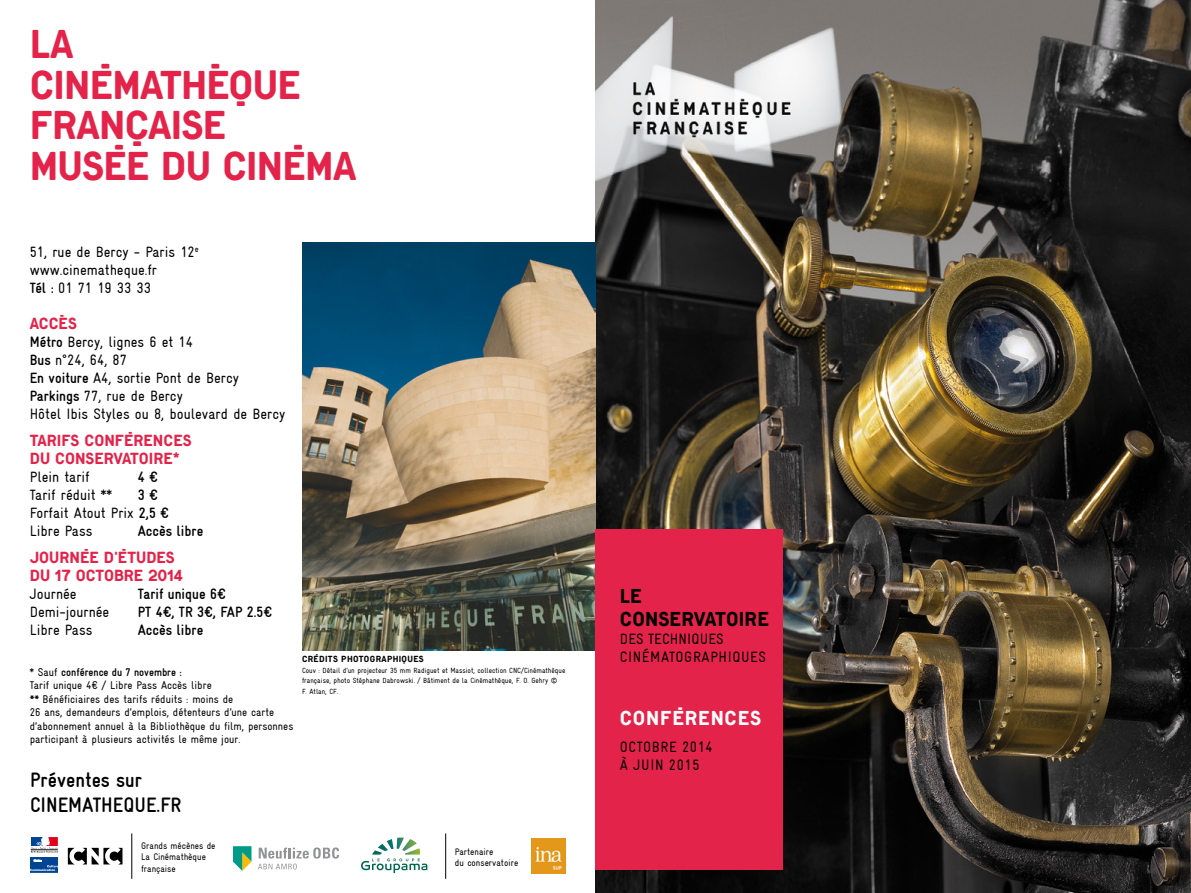
<style>
.page{position:relative;width:1191px;height:893px;background:#fff}
.page>*{position:absolute;margin:0;border:0;box-sizing:border-box;transform-origin:0 0}
.t1{font:37.5px/40.5px "Cinematheque";letter-spacing:-.02em;color:#e4234a}
.t2{font:700 condensed 21px/25.2px "Gravur";color:#000}
.t3{font:18.75px/22.5px "Cinematheque";letter-spacing:.01em;color:#000}
.t4{font:18.75px "Cinematheque";letter-spacing:.04em;color:#fff}
.t5{font:condensed 15px/18px "Gravur";color:#000}
.t6{font:15px/18px "Cinematheque";color:#e4234a}
.t7{font:700 condensed 15px "Gravur";color:#000}
.t8{font:condensed 15px/18px "Gravur";letter-spacing:.04em;color:#000}
.t9{font:condensed 11.25px/13.5px "Gravur";color:#000}
.t10{font:condensed 9.45px/11.4px "Gravur";color:#000}
.t11{font:8.25px "Cinematheque";letter-spacing:.04em;color:#000}
.t12{font:condensed 7.5px/10.5px "Gravur";color:#000}
.s1{font-weight:700}
</style>
<div class="page">
<img style="left:595px;top:0;width:596px;height:893px">
<img style="left:302px;top:242px;width:293px;height:409px">
<hr style="left:445px;top:833px;width:1px;height:46px;background:#000">
<div style="left:595px;top:529px;width:187px;height:341px;background:#e4234a"></div>
<hr style="left:131px;top:833px;width:1px;height:46px;background:#000">
<svg style="left:233px;top:846px;width:18px;height:25px"></svg>
<svg style="left:258px;top:847px;width:81px;height:22px"></svg>
<svg style="left:361px;top:838px;width:66px;height:35px"></svg>
<img style="left:531px;top:839px;width:35px;height:34px">
<svg style="left:30px;top:848px;width:28px;height:25px"></svg>
<svg style="left:31px;top:837px;width:27px;height:16px"></svg>
<svg style="left:31px;top:858px;width:27px;height:15px"></svg>
<svg style="left:30px;top:860px;width:28px;height:11px"></svg>
<svg style="left:68px;top:848px;width:54px;height:16px"></svg>
<h1 class="t1" style="left:30px;top:22px;width:328px">LA<br>CINÉMATHÈQUE<br>FRANÇAISE<br>MUSÉE DU CINÉMA</h1>
<p class="t5" style="left:30px;top:243px;width:170px">51, rue de Bercy - Paris 12<sup>e </sup>www.cinematheque.fr<br><span class="s1">Tél :</span> 01 71 19 33 33</p>
<p class="t6" style="left:30px;top:314px;width:49px">ACCÈS</p>
<p class="t5" style="left:30px;top:333px;width:257px"><span class="s1">Métro</span> Bercy, lignes 6 et 14<br><span class="s1">Bus</span> n°24, 64, 87<br><span class="s1">En voiture</span> A4, sortie Pont de Bercy<br><span class="s1">Parkings</span> 77, rue de Bercy<br>Hôtel Ibis Styles ou 8, boulevard de Bercy</p>
<p class="t6" style="left:30px;top:431px;width:163px">TARIFS CONFÉRENCES<br>DU CONSERVATOIRE*</p>
<p class="t5" style="left:30px;top:468px;width:61px">Plein tarif</p>
<p class="t7" style="left:138px;top:468px;width:22px">4 €</p>
<p class="t5" style="left:30px;top:486px;width:84px">Tarif réduit **</p>
<p class="t5" style="left:30px;top:486px;width:141px;text-indent:108px"><span class="s1">3 €<br></span>Forfait Atout Prix <span class="s1">2,5 €<br></span>Libre Pass</p>
<p class="t7" style="left:138px;top:522px;width:67px">Accès libre</p>
<p class="t6" style="left:30px;top:548px;width:155px">JOURNÉE D’ÉTUDES<br>DU 17 OCTOBRE 2014</p>
<p class="t5" style="left:30px;top:585px;width:48px">Journée</p>
<p class="t7" style="left:138px;top:585px;width:89px">Tarif unique 6€</p>
<p class="t5" style="left:30px;top:603px;width:81px">Demi-journée</p>
<p class="t7" style="left:138px;top:603px;width:136px">PT 4€, TR 3€, FAP 2.5€</p>
<p class="t5" style="left:30px;top:621px;width:64px">Libre Pass</p>
<p class="t7" style="left:138px;top:621px;width:67px">Accès libre</p>
<p class="t9" style="left:30px;top:665px;width:265px">* Sauf <span class="s1">conférence du 7 novembre :<br></span>Tarif unique 4€ / Libre Pass Accès libre<br><span class="s1">**</span> Bénéficiaires des tarifs réduits : moins de<br>26 ans, demandeurs d’emplois, détenteurs d’une carte d’abonnement annuel à la Bibliothèque du film, personnes participant à plusieurs activités le même jour.</p>
<p class="t11" style="left:302px;top:654px;width:123px">CRÉDITS PHOTOGRAPHIQUES</p>
<p class="t12" style="left:302px;top:665px;width:265px">Couv : Détail d’un projecteur 35 mm Radiguet et Massiot, collection CNC/Cinémathèque française, photo Stéphane Dabrowski. / Bâtiment de la Cinémathèque, F. O. Gehry ©<br>F. Atlan, CF.</p>
<h2 class="t2" style="left:30px;top:767px;width:153px">Préventes sur<br>CINEMATHEQUE.FR</h2>
<p class="t10" style="left:141px;top:840px;width:76px">Grands mécènes de<br>La Cinémathèque française</p>
<p class="t10" style="left:455px;top:846px;width:65px">Partenaire<br>du conservatoire</p>
<p class="t3" style="left:620px;top:584px;width:151px">LE<br>CONSERVATOIRE</p>
<p class="t8" style="left:620px;top:629px;width:147px">DES TECHNIQUES<br>CINÉMATOGRAPHIQUES</p>
<p class="t4" style="left:620px;top:705px;width:143px">CONFÉRENCES</p>
<p class="t8" style="left:620px;top:737px;width:94px">OCTOBRE 2014<br>À JUIN 2015</p>
</div>
